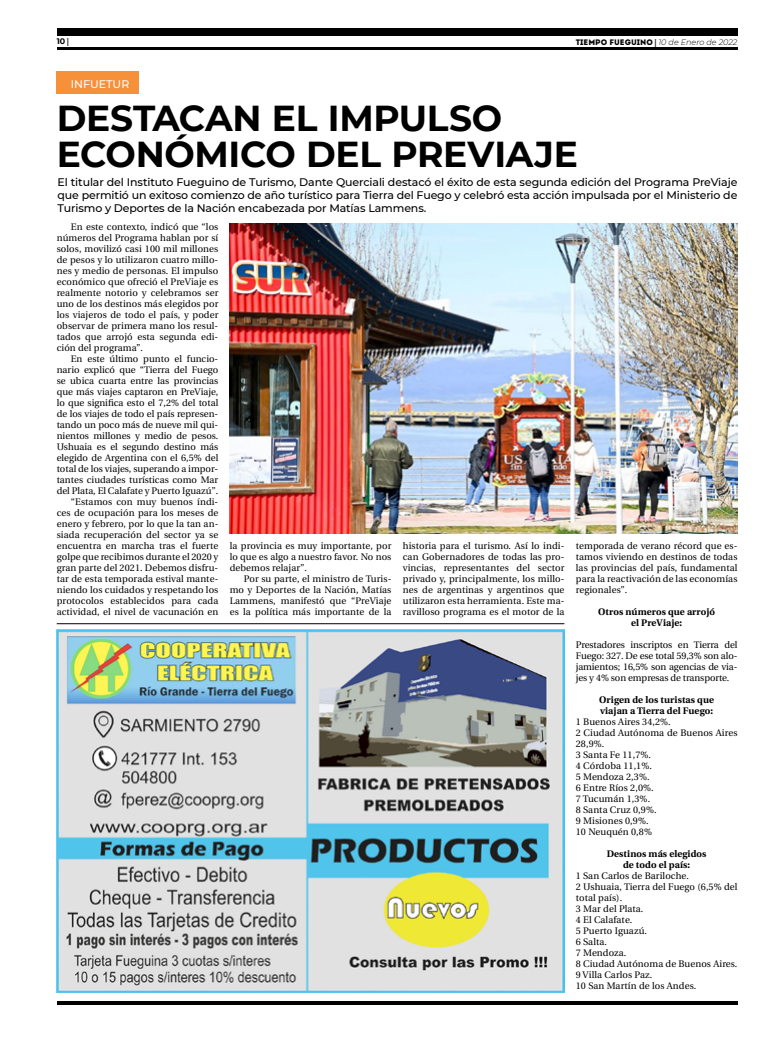
<style>
.page{position:relative;width:780px;height:1049px;background:#fff}
.page>*{position:absolute;margin:0;border:0;box-sizing:border-box;transform-origin:0 0}
.t1{font:700 36px/36px "Montserrat";letter-spacing:-.01em;color:#000}
.t2{font:500 11px/13px "Montserrat";letter-spacing:-.01em;color:#000;text-align:justify}
.t3{font:500 11px "Montserrat";color:#fff}
.t4{font:9.5px/11px "Utopia";letter-spacing:.01em;color:#000;text-align:justify}
.t5{font:700 9.5px/11px "Utopia";letter-spacing:.01em;color:#000;text-align:center}
.t6{font:italic 300 8px "Montserrat";color:#000}
.t7{font:700 8px "Montserrat";color:#000}
.s1{font-family:"Utopia"}
.s2{font-family:"Intro";font-weight:400;font-style:normal}
.s3{font-family:"Utopia";font-weight:700;font-style:normal}
</style>
<div class="page">
<hr style="left:57px;top:48px;width:680px;height:2px;background:#000">
<div style="left:57px;top:28px;width:680px;height:7px;background:#000"></div>
<hr style="left:57px;top:1001px;width:680px;height:4px;background:#000">
<div style="left:57px;top:72px;width:82px;height:22px;background:#f79139"></div>
<img style="left:57px;top:629px;width:507px;height:363px">
<hr style="left:57px;top:623px;width:507px;height:1px;background:#000">
<img style="left:230px;top:224px;width:507px;height:309px">
<p class="t7" style="left:57px;top:35px;width:14px">10 <span class="s1">|</span></p>
<p class="t6" style="left:575px;top:36px;width:163px"><span class="s2">TIEMPO FUEGUINO</span> <span class="s3">|</span> 10 de Enero de 2022</p>
<p class="t3" style="left:71px;top:76px;width:60px">INFUETUR</p>
<h1 class="t1" style="left:57px;top:99px;width:522px">DESTACAN EL IMPULSO<br>ECONÓMICO DEL PREVIAJE</h1>
<p class="t2" style="left:58px;top:176px;width:681px">El titular del Instituto Fueguino de Turismo, Dante Querciali destacó el éxito de esta segunda edición del Programa PreViaje que permitió un exitoso comienzo de año turístico para Tierra del Fuego y celebró esta acción impulsada por el Ministerio de Turismo y Deportes de la Nación encabezada por Matías Lammens.</p>
<p class="t4" style="left:57px;top:222px;width:163px;text-indent:14px">En este contexto, indicó que “los números del Programa hablan por sí solos, movilizó casi 100 mil millones de pesos y lo utilizaron cuatro millo&shy;nes y medio de personas. El impulso económico que ofreció el PreViaje es realmente notorio y celebramos ser uno de los destinos más elegidos por los viajeros de todo el país, y poder observar de primera mano los resul&shy;tados que arrojó esta segunda edi&shy;ción del programa”.</p>
<p class="t4" style="left:57px;top:354px;width:163px;text-align:right">En este último punto el funcio&shy;nario explicó que “Tierra del Fuego se ubica cuarta entre las provincias que más viajes captaron en PreViaje, lo que significa esto el 7,2% del total de los viajes de todo el país represen&shy;tando un poco más de nueve mil qui&shy;nientos millones y medio de pesos.<br>Ushuaia es el segundo destino más elegido de Argentina con el 6,5% del total de los viajes, superando a impor&shy;tantes ciudades turísticas como Mar del Plata, El Calafate y Puerto Iguazú”. “Estamos con muy buenos índi&shy;ces de ocupación para los meses de enero y febrero, por lo que la tan an&shy;siada recuperación del sector ya se encuentra en marcha tras el fuerte golpe que recibimos durante el 2020 y gran parte del 2021. Debemos disfru&shy;tar de esta temporada estival mante&shy;niendo los cuidados y respetando los protocolos establecidos para cada actividad, el nivel de vacunación en</p>
<p class="t4" style="left:230px;top:541px;width:163px">la provincia es muy importante, por lo que es algo a nuestro favor. No nos debemos relajar”.</p>
<p class="t4" style="left:230px;top:574px;width:163px;text-indent:14px">Por su parte, el ministro de Turis&shy;mo y Deportes de la Nación, Matías Lammens, manifestó que “PreViaje es la política más importante de la</p>
<p class="t4" style="left:403px;top:541px;width:163px">historia para el turismo. Así lo indi&shy;can Gobernadores de todas las pro&shy;vincias, representantes del sector privado y, principalmente, los millo&shy;nes de argentinas y argentinos que utilizaron esta herramienta. Este ma&shy;ravilloso programa es el motor de la</p>
<p class="t4" style="left:576px;top:541px;width:163px">temporada de verano récord que es&shy;tamos viviendo en destinos de todas las provincias del país, fundamental para la reactivación de las economías regionales”.</p>
<p class="t5" style="left:598px;top:607px;width:118px">Otros números que arrojó el PreViaje:</p>
<p class="t4" style="left:576px;top:640px;width:163px">Prestadores inscriptos en Tierra del Fuego: 327. De ese total 59,3% son alo&shy;jamientos; 16,5% son agencias de via&shy;jes y 4% son empresas de transporte.</p>
<p class="t5" style="left:599px;top:695px;width:116px;text-align:left">Origen de los turistas que viajan a Tierra del Fuego:</p>
<p class="t4" style="left:576px;top:717px;width:163px;text-align:left">1 Buenos Aires 34,2%.<br>2 Ciudad Autónoma de Buenos Aires<br>28,9%.<br>3 Santa Fe 11,7%.<br>4 Córdoba 11,1%.<br>5 Mendoza 2,3%.<br>6 Entre Ríos 2,0%.<br>7 Tucumán 1,3%.<br>8 Santa Cruz 0,9%.<br>9 Misiones 0,9%.<br>10 Neuquén 0,8%</p>
<p class="t5" style="left:606px;top:849px;width:101px">Destinos más elegidos de todo el país:</p>
<p class="t4" style="left:576px;top:871px;width:163px;text-align:left">1 San Carlos de Bariloche.<br>2 Ushuaia, Tierra del Fuego (6,5% del total país).<br>3 Mar del Plata.<br>4 El Calafate.<br>5 Puerto Iguazú.<br>6 Salta.<br>7 Mendoza.<br>8 Ciudad Autónoma de Buenos Aires.<br>9 Villa Carlos Paz.<br>10 San Martín de los Andes.</p>
</div>
